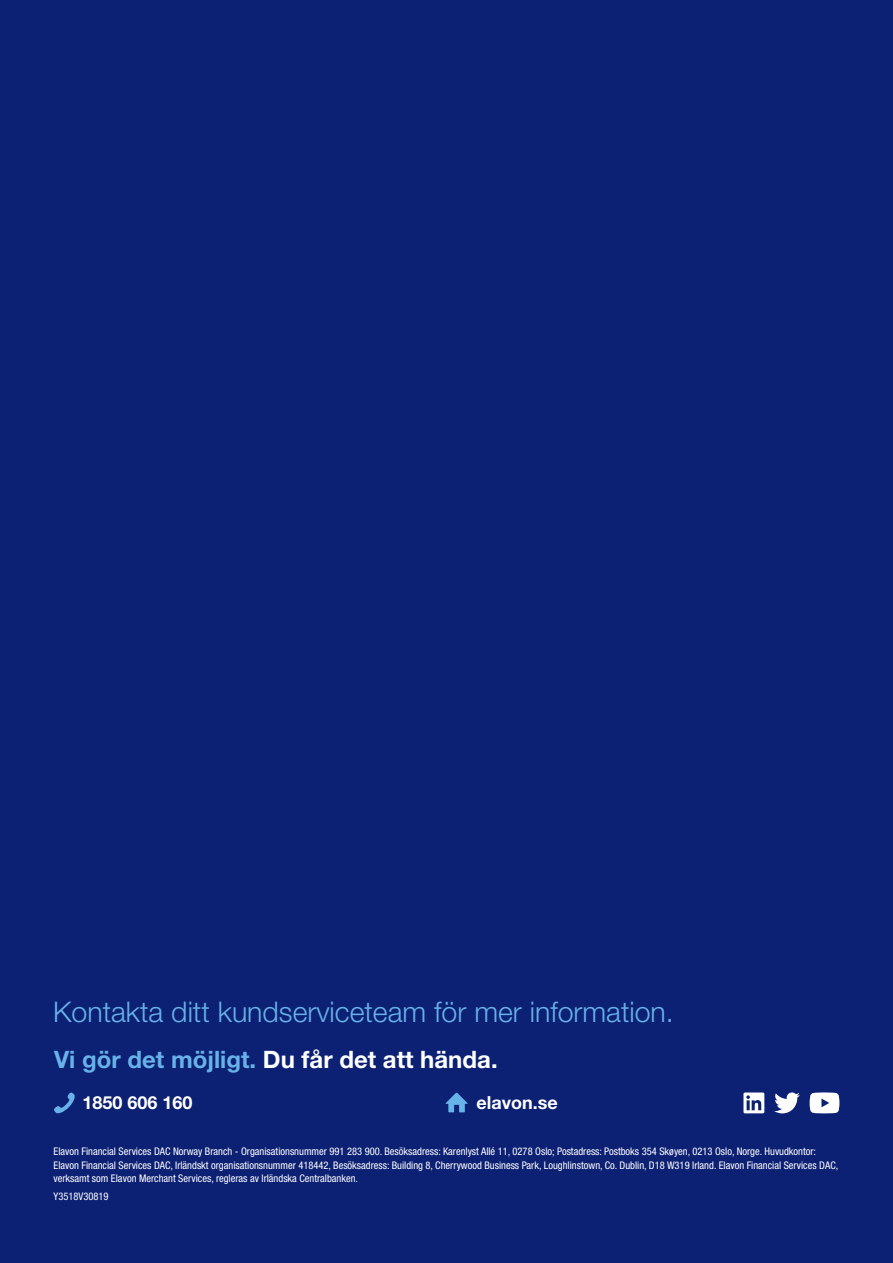
<style>
.page{position:relative;width:893px;height:1263px;background:#0c2074}
.page>*{position:absolute;margin:0;border:0;box-sizing:border-box;transform-origin:0 0}
.t1{font:300 28.5px "Helvetica Neue LT Std";color:#67b2e8}
.t2{font:700 24px "Helvetica Neue LT Std";color:#fff}
.t3{font:700 18px "Helvetica Neue LT Std";color:#fff}
.t4{font:condensed 10.5px/13.5px "Helvetica Neue LT Std";color:#fff}
.s1{color:#67b2e8}
</style>
<div class="page">
<svg style="left:445px;top:1092px;width:23px;height:20px"></svg>
<svg style="left:743px;top:1092px;width:21px;height:21px"></svg>
<svg style="left:810px;top:1092px;width:29px;height:21px"></svg>
<svg style="left:774px;top:1092px;width:26px;height:21px"></svg>
<svg style="left:54px;top:1092px;width:21px;height:22px"></svg>
<h1 class="t1" style="left:53px;top:994px;width:622px">Kontakta ditt kundserviceteam för mer information.</h1>
<h2 class="t2" style="left:54px;top:1044px;width:445px"><span class="s1">Vi gör det möjligt.</span> Du får det att hända.</h2>
<h3 class="t3" style="left:82px;top:1092px;width:112px">1850 606 160</h3>
<h3 class="t3" style="left:477px;top:1092px;width:83px">elavon.se</h3>
<p class="t4" style="left:53px;top:1144px;width:786px">Elavon Financial Services DAC Norway Branch - Organisationsnummer 991 283 900. Besöksadress: Karenlyst Allé 11, 0278 Oslo; Postadress: Postboks 354 Skøyen, 0213 Oslo, Norge. Huvudkontor:<br>Elavon Financial Services DAC, Irländskt organisationsnummer 418442, Besöksadress: Building 8, Cherrywood Business Park, Loughlinstown, Co. Dublin, D18 W319 Irland. Elavon Financial Services DAC, verksamt som Elavon Merchant Services, regleras av Irländska Centralbanken.</p>
<p class="t4" style="left:53px;top:1189px;width:57px">Y3518V30819</p>
</div>
